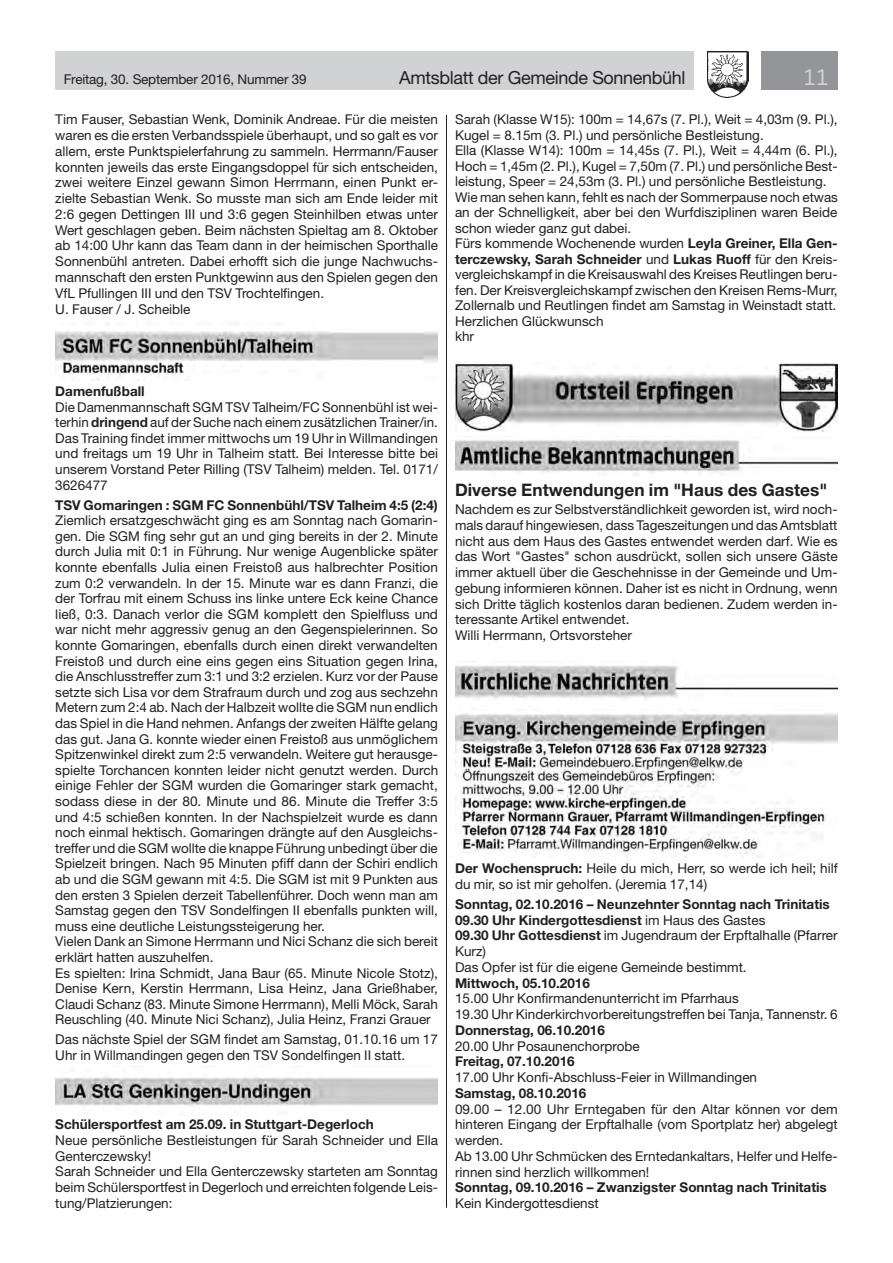
<style>
.page{position:relative;width:893px;height:1263px;background:#fff}
.page>*{position:absolute;margin:0;border:0;box-sizing:border-box;transform-origin:0 0}
.t1{font:21px "Neo Sans Std";color:#d1d2d4}
.t2{font:18px "Helvetica Neue LT Std";letter-spacing:-.02em;color:#231f20}
.t3{font:700 17.25px "Helvetica Neue LT Std";color:#231f20}
.t4{font:13.5px/15.6px "Helvetica Neue LT Std";color:#231f20}
.t5{font:700 13.5px/15.8px "Helvetica Neue LT Std";color:#231f20}
.s1{font-weight:700}
.s2{font-weight:400}
</style>
<div class="page">
<div style="left:55px;top:51px;width:639px;height:38px;background:#d1d2d4"></div>
<div style="left:761px;top:51px;width:77px;height:38px;background:#939598"></div>
<img style="left:707px;top:51px;width:41px;height:47px">
<img style="left:55px;top:324px;width:383px;height:56px">
<img style="left:55px;top:1077px;width:383px;height:29px">
<img style="left:455px;top:362px;width:383px;height:69px">
<img style="left:455px;top:440px;width:383px;height:36px">
<img style="left:455px;top:661px;width:383px;height:39px">
<img style="left:455px;top:713px;width:383px;height:144px">
<hr style="left:446px;top:115px;width:1px;height:1093px;background:#231f20">
<p class="t4" style="left:64px;top:71px;width:244px">Freitag, 30. September 2016, Nummer 39</p>
<h2 class="t2" style="left:399px;top:67px;width:288px">Amtsblatt der Gemeinde Sonnenbühl</h2>
<h1 class="t1" style="left:804px;top:64px;width:27px">11</h1>
<p class="t4" style="left:55px;top:112px;width:384px">Tim Fauser, Sebastian Wenk, Dominik Andreae. Für die meisten waren es die ersten Verbandsspiele überhaupt, und so galt es vor allem, erste Punktspielerfahrung zu sammeln. Herrmann/Fauser konnten jeweils das erste Eingangsdoppel für sich entscheiden, zwei weitere Einzel gewann Simon Herrmann, einen Punkt er&shy;zielte Sebastian Wenk. So musste man sich am Ende leider mit 2:6 gegen Dettingen III und 3:6 gegen Steinhilben etwas unter Wert geschlagen geben. Beim nächsten Spieltag am 8. Oktober ab 14:00 Uhr kann das Team dann in der heimischen Sporthalle Sonnenbühl antreten. Dabei erhofft sich die junge Nachwuchs&shy;mannschaft den ersten Punktgewinn aus den Spielen gegen den VfL Pfullingen III und den TSV Trochtelfingen.<br>U. Fauser / J. Scheible</p>
<p class="t4" style="left:455px;top:112px;width:384px">Sarah (Klasse W15): 100m = 14,67s (7. Pl.), Weit = 4,03m (9. Pl.), Kugel = 8.15m (3. Pl.) und persönliche Bestleistung.<br>Ella (Klasse W14): 100m = 14,45s (7. Pl.), Weit = 4,44m (6. Pl.), Hoch = 1,45m (2. Pl.), Kugel = 7,50m (7. Pl.) und persönliche Best&shy;leistung, Speer = 24,53m (3. Pl.) und persönliche Bestleistung.<br>Wie man sehen kann, fehlt es nach der Sommerpause noch etwas an der Schnelligkeit, aber bei den Wurfdisziplinen waren Beide schon wieder ganz gut dabei.<br>Fürs kommende Wochenende wurden <span class="s1">Leyla Greiner, Ella Gen&shy;terczewsky, Sarah Schneider</span> und <span class="s1">Lukas Ruoff</span> für den Kreis&shy;vergleichskampf in die Kreisauswahl des Kreises Reutlingen beru&shy;fen. Der Kreisvergleichskampf zwischen den Kreisen Rems-Murr, Zollernalb und Reutlingen findet am Samstag in Weinstadt statt.<br>Herzlichen Glückwunsch<br>khr</p>
<p class="t5" style="left:55px;top:383px;width:91px">Damenfußball</p>
<p class="t4" style="left:55px;top:399px;width:384px;text-align:justify">Die Damenmannschaft SGM TSV Talheim/FC Sonnenbühl ist wei&shy;terhin <span class="s1">dringend</span> auf der Suche nach einem zusätzlichen Trainer/in.<br>Das Training findet immer mittwochs um 19 Uhr in Willmandingen und freitags um 19 Uhr in Talheim statt. Bei Interesse bitte bei unserem Vorstand Peter Rilling (TSV Talheim) melden. Tel. 0171/ 3626477</p>
<p class="t5" style="left:55px;top:496px;width:384px">TSV Gomaringen : SGM FC Sonnenbühl/TSV Talheim 4:5 (2:4)</p>
<p class="t4" style="left:55px;top:512px;width:384px">Ziemlich ersatzgeschwächt ging es am Sonntag nach Gomarin&shy;gen. Die SGM fing sehr gut an und ging bereits in der 2. Minute durch Julia mit 0:1 in Führung. Nur wenige Augenblicke später konnte ebenfalls Julia einen Freistoß aus halbrechter Position zum 0:2 verwandeln. In der 15. Minute war es dann Franzi, die der Torfrau mit einem Schuss ins linke untere Eck keine Chance ließ, 0:3. Danach verlor die SGM komplett den Spielfluss und war nicht mehr aggressiv genug an den Gegenspielerinnen. So konnte Gomaringen, ebenfalls durch einen direkt verwandelten Freistoß und durch eine eins gegen eins Situation gegen Irina, die Anschlusstreffer zum 3:1 und 3:2 erzielen. Kurz vor der Pause setzte sich Lisa vor dem Strafraum durch und zog aus sechzehn Metern zum 2:4 ab. Nach der Halbzeit wollte die SGM nun endlich das Spiel in die Hand nehmen. Anfangs der zweiten Hälfte gelang das gut. Jana G. konnte wieder einen Freistoß aus unmöglichem Spitzenwinkel direkt zum 2:5 verwandeln. Weitere gut herausge&shy;spielte Torchancen konnten leider nicht genutzt werden. Durch einige Fehler der SGM wurden die Gomaringer stark gemacht, sodass diese in der 80. Minute und 86. Minute die Treffer 3:5 und 4:5 schießen konnten. In der Nachspielzeit wurde es dann noch einmal hektisch. Gomaringen drängte auf den Ausgleichs&shy;treffer und die SGM wollte die knappe Führung unbedingt über die Spielzeit bringen. Nach 95 Minuten pfiff dann der Schiri endlich ab und die SGM gewann mit 4:5. Die SGM ist mit 9 Punkten aus den ersten 3 Spielen derzeit Tabellenführer. Doch wenn man am Samstag gegen den TSV Sondelfingen II ebenfalls punkten will, muss eine deutliche Leistungssteigerung her.<br>Vielen Dank an Simone Herrmann und Nici Schanz die sich bereit erklärt hatten auszuhelfen.<br>Es spielten: Irina Schmidt, Jana Baur (65. Minute Nicole Stotz), Denise Kern, Kerstin Herrmann, Lisa Heinz, Jana Grießhaber, Claudi Schanz (83. Minute Simone Herrmann), Melli Möck, Sarah Reuschling (40. Minute Nici Schanz), Julia Heinz, Franzi Grauer</p>
<p class="t4" style="left:55px;top:1031px;width:384px">Das nächste Spiel der SGM findet am Samstag, 01.10.16 um 17<br>Uhr in Willmandingen gegen den TSV Sondelfingen II statt.</p>
<p class="t5" style="left:55px;top:1116px;width:320px">Schülersportfest am 25.09. in Stuttgart-Degerloch</p>
<p class="t4" style="left:55px;top:1132px;width:384px">Neue persönliche Bestleistungen für Sarah Schneider und Ella Genterczewsky!<br>Sarah Schneider und Ella Genterczewsky starteten am Sonntag beim Schülersportfest in Degerloch und erreichten folgende Leis&shy;tung/Platzierungen:</p>
<p class="t3" style="left:455px;top:479px;width:374px">Diverse Entwendungen im "Haus des Gastes"</p>
<p class="t4" style="left:455px;top:501px;width:384px">Nachdem es zur Selbstverständlichkeit geworden ist, wird noch&shy;mals darauf hingewiesen, dass Tageszeitungen und das Amtsblatt nicht aus dem Haus des Gastes entwendet werden darf. Wie es das Wort "Gastes" schon ausdrückt, sollen sich unsere Gäste immer aktuell über die Geschehnisse in der Gemeinde und Um&shy;gebung informieren können. Daher ist es nicht in Ordnung, wenn sich Dritte täglich kostenlos daran bedienen. Zudem werden in&shy;teressante Artikel entwendet.<br>Willi Herrmann, Ortsvorsteher</p>
<p class="t4" style="left:455px;top:860px;width:384px"><span class="s1">Der Wochenspruch:</span> Heile du mich, Herr, so werde ich heil; hilf du mir, so ist mir geholfen. (Jeremia 17,14)</p>
<p class="t5" style="left:455px;top:896px;width:384px">Sonntag, 02.10.2016 – Neunzehnter Sonntag nach Trinitatis 09.30 Uhr Kindergottesdienst <span class="s2">im Haus des Gastes<br></span>09.30 Uhr Gottesdienst <span class="s2">im Jugendraum der Erpftalhalle (Pfarrer Kurz)<br>Das Opfer ist für die eigene Gemeinde bestimmt.</span></p>
<p class="t5" style="left:455px;top:974px;width:136px">Mittwoch, 05.10.2016</p>
<p class="t4" style="left:455px;top:990px;width:384px">15.00 Uhr Konfirmandenunterricht im Pfarrhaus<br>19.30 Uhr Kinderkirchvorbereitungstreffen bei Tanja, Tannenstr. 6</p>
<p class="t5" style="left:455px;top:1022px;width:151px">Donnerstag, 06.10.2016</p>
<p class="t4" style="left:455px;top:1038px;width:186px">20.00 Uhr Posaunenchorprobe</p>
<p class="t5" style="left:455px;top:1053px;width:121px">Freitag, 07.10.2016</p>
<p class="t4" style="left:455px;top:1069px;width:304px">17.00 Uhr Konfi-Abschluss-Feier in Willmandingen</p>
<p class="t5" style="left:455px;top:1085px;width:133px">Samstag, 08.10.2016</p>
<p class="t4" style="left:455px;top:1101px;width:384px">09.00 – 12.00 Uhr Erntegaben für den Altar können vor dem hinteren Eingang der Erpftalhalle (vom Sportplatz her) abgelegt werden.<br>Ab 13.00 Uhr Schmücken des Erntedankaltars, Helfer und Helfe&shy;rinnen sind herzlich willkommen!</p>
<p class="t5" style="left:455px;top:1179px;width:373px">Sonntag, 09.10.2016 – Zwanzigster Sonntag nach Trinitatis</p>
<p class="t4" style="left:455px;top:1195px;width:145px">Kein Kindergottesdienst</p>
</div>
